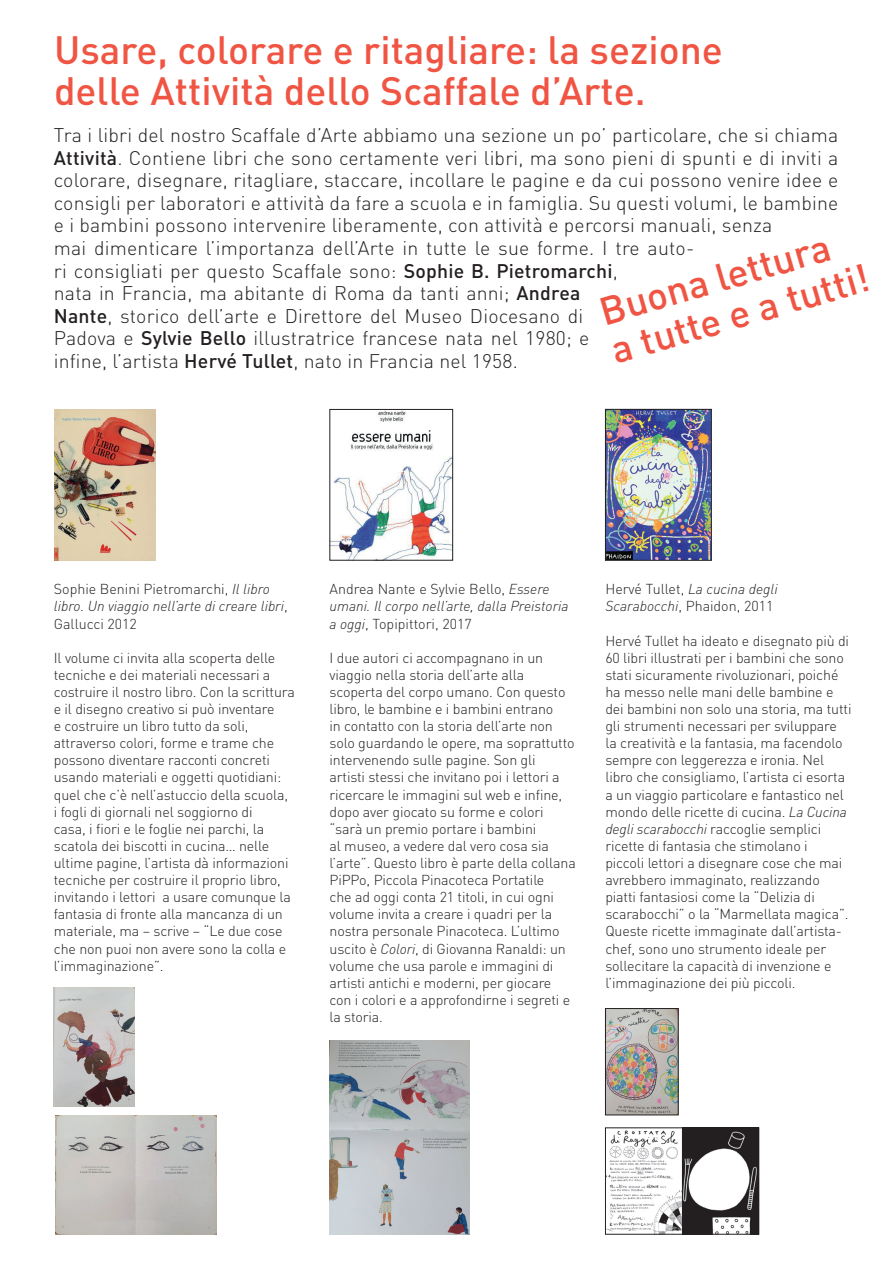
<style>
.page{position:relative;width:893px;height:1263px;background:#fff}
.page>*{position:absolute;margin:0;border:0;box-sizing:border-box;transform-origin:0 0}
.t1{font:500 39px/40.5px "DIN Pro";color:#f05544}
.t2{font:500 38.85px/40.2px "DIN Pro";color:#f05544}
.t3{font:300 19.5px/22.5px "DIN Pro";letter-spacing:.01em;color:#231f20}
.t4{font:300 14.25px/17.1px "DIN Pro";letter-spacing:-.01em;color:#231f20}
.t5{font:italic 300 14.25px/17.1px "DIN Pro";color:#231f20}
.s1{font-weight:500}
.s2{font-style:normal}
.s3{font-style:italic}
</style>
<div class="page">
<img style="left:330px;top:1040px;width:140px;height:194px">
<img style="left:607px;top:411px;width:103px;height:147px">
<div style="left:605px;top:409px;width:107px;height:151px;border:1px solid #231f20"></div>
<img style="left:607px;top:1010px;width:69px;height:103px">
<div style="left:605px;top:1008px;width:73px;height:107px;border:1px solid #231f20"></div>
<img style="left:607px;top:1129px;width:150px;height:103px">
<div style="left:605px;top:1127px;width:154px;height:107px;border:1px solid #231f20"></div>
<img style="left:54px;top:409px;width:101px;height:151px">
<img style="left:332px;top:411px;width:119px;height:147px">
<div style="left:330px;top:409px;width:123px;height:151px;border:1px solid #231f20"></div>
<img style="left:54px;top:988px;width:81px;height:119px">
<img style="left:56px;top:1115px;width:161px;height:119px">
<h1 class="t1" style="left:54px;top:28px;width:670px">Usare, colorare e ritagliare: la sezione delle Attività dello Scaffale d’Arte.</h1>
<p class="t3" style="left:54px;top:123px;width:786px">Tra i libri del nostro Scaffale d’Arte abbiamo una sezione un po’ particolare, che si chiama <span class="s1">Attività</span>. Contiene libri che sono certamente veri libri, ma sono pieni di spunti e di inviti a colorare, disegnare, ritagliare, staccare, incollare le pagine e da cui possono venire idee e consigli per laboratori e attività da fare a scuola e in famiglia. Su questi volumi, le bambine e i bambini possono intervenire liberamente, con attività e percorsi manuali, senza<br>mai dimenticare l’importanza dell’Arte in tutte le sue forme. I tre auto-<br>ri consigliati per questo Scaffale sono: <span class="s1">Sophie B. Pietromarchi</span>,<br>nata in Francia, ma abitante di Roma da tanti anni; <span class="s1">Andrea<br>Nante</span>, storico dell’arte e Direttore del Museo Diocesano di<br>Padova e <span class="s1">Sylvie Bello</span> illustratrice francese nata nel 1980; e<br>infine, l’artista <span class="s1">Hervé Tullet</span>, nato in Francia nel 1958.</p>
<h2 class="t2" style="left:595px;top:291px;width:269px;rotate:-16deg">Buona lettura a tutte e a tutti!</h2>
<p class="t5" style="left:54px;top:581px;width:235px"><span class="s2">Sophie Benini Pietromarchi,</span> Il libro libro. Un viaggio nell’arte di creare libri<span class="s2">,<br>Gallucci 2012</span></p>
<p class="t4" style="left:54px;top:648px;width:243px">Il volume ci invita alla scoperta delle tecniche e dei materiali necessari a costruire il nostro libro. Con la scrittura e il disegno creativo si può inventare<br>e costruire un libro tutto da soli, attraverso colori, forme e trame che possono diventare racconti concreti usando materiali e oggetti quotidiani: quel che c’è nell’astuccio della scuola, i fogli di giornali nel soggiorno di<br>casa, i fiori e le foglie nei parchi, la scatola dei biscotti in cucina… nelle ultime pagine, l’artista dà informazioni tecniche per costruire il proprio libro, invitando i lettori a usare comunque la fantasia di fronte alla mancanza di un materiale, ma – scrive – “Le due cose che non puoi non avere sono la colla e l’immaginazione”.</p>
<p class="t5" style="left:330px;top:581px;width:241px"><span class="s2">Andrea Nante e Sylvie Bello,</span> Essere umani. Il corpo nell’arte, dalla Preistoria a oggi<span class="s2">, Topipittori, 2017</span></p>
<p class="t4" style="left:330px;top:648px;width:248px">I due autori ci accompagnano in un viaggio nella storia dell’arte alla scoperta del corpo umano. Con questo libro, le bambine e i bambini entrano<br>in contatto con la storia dell’arte non solo guardando le opere, ma soprattutto intervenendo sulle pagine. Son gli<br>artisti stessi che invitano poi i lettori a ricercare le immagini sul web e infine, dopo aver giocato su forme e colori “sarà un premio portare i bambini<br>al museo, a vedere dal vero cosa sia l’arte”. Questo libro è parte della collana PiPPo, Piccola Pinacoteca Portatile<br>che ad oggi conta 21 titoli, in cui ogni volume invita a creare i quadri per la nostra personale Pinacoteca. L’ultimo uscito è <span class="s3">Colori</span>, di Giovanna Ranaldi: un volume che usa parole e immagini di artisti antichi e moderni, per giocare con i colori e a approfondirne i segreti e la storia.</p>
<p class="t4" style="left:605px;top:580px;width:174px">Hervé Tullet, <span class="s3">La cucina degli<br>Scarabocchi</span>, Phaidon, 2011</p>
<p class="t4" style="left:605px;top:631px;width:248px">Hervé Tullet ha ideato e disegnato più di 60 libri illustrati per i bambini che sono stati sicuramente rivoluzionari, poiché ha messo nelle mani delle bambine e dei bambini non solo una storia, ma tutti gli strumenti necessari per sviluppare la creatività e la fantasia, ma facendolo sempre con leggerezza e ironia. Nel libro che consigliamo, l’artista ci esorta a un viaggio particolare e fantastico nel mondo delle ricette di cucina. <span class="s3">La Cucina degli scarabocchi</span> raccoglie semplici ricette di fantasia che stimolano i<br>piccoli lettori a disegnare cose che mai avrebbero immaginato, realizzando piatti fantasiosi come la “Delizia di scarabocchi” o la “Marmellata magica”.<br>Queste ricette immaginate dall’artista&shy;chef, sono uno strumento ideale per sollecitare la capacità di invenzione e l’immaginazione dei più piccoli.</p>
</div>
